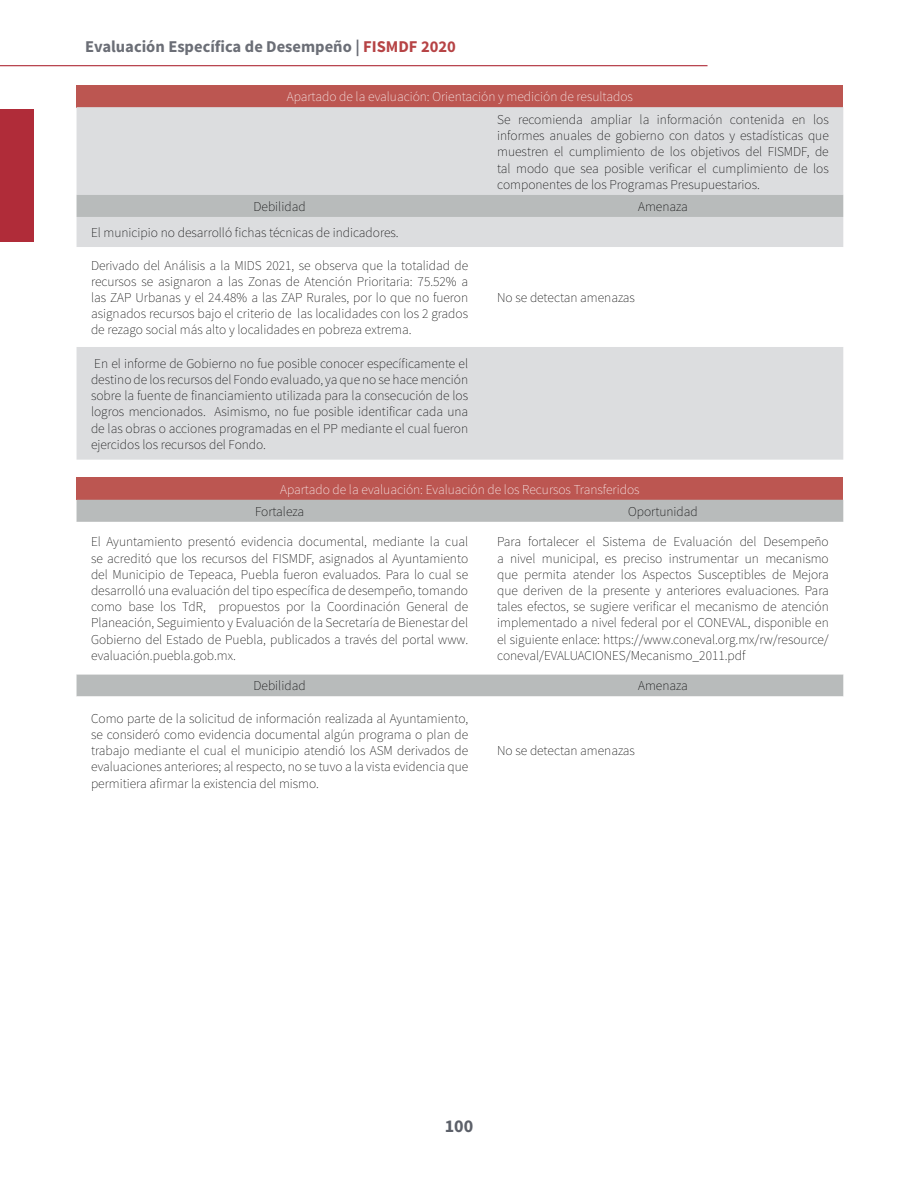
<style>
.page{position:relative;width:918px;height:1188px;background:#fff}
.page>*{position:absolute;margin:0;border:0;box-sizing:border-box;transform-origin:0 0}
.t1{font:700 18px "Source Sans Pro";color:#5c6069}
.t2{font:700 16.5px "Source Sans Pro";color:#6b6e76}
.t3{font:200 13.5px/16.2px "Source Sans Pro";color:#000001;text-align:justify}
.t4{font:200 13.5px "Source Sans Pro";color:#fff}
.s1{color:#b64345}
</style>
<div class="page">
<div style="left:0;top:109px;width:33px;height:133px;background:#b02c39"></div>
<hr style="left:0;top:65px;width:708px;height:1px;background:#b02c39">
<div style="left:77px;top:85px;width:766px;height:22px;background:#bc5651"></div>
<div style="left:77px;top:107px;width:766px;height:353px;background:#dcdddf"></div>
<div style="left:77px;top:195px;width:766px;height:22px;background:#b8bbbb"></div>
<svg style="left:77px;top:247px;width:766px;height:100px"></svg>
<div style="left:77px;top:478px;width:766px;height:22px;background:#bc5651"></div>
<div style="left:77px;top:500px;width:766px;height:22px;background:#b8bbbb"></div>
<svg style="left:77px;top:674px;width:766px;height:23px;background:#bcbebe"></svg>
<p class="t2" style="left:85px;top:36px;width:372px">Evaluación Específica de Desempeño | <span class="s1">FISMDF 2020</span></p>
<p class="t4" style="left:287px;top:89px;width:348px">Apartado de la evaluación: Orientación y medición de resultados</p>
<p class="t3" style="left:497px;top:111px;width:333px">Se recomienda ampliar la información contenida en los informes anuales de gobierno con datos y estadísticas que muestren el cumplimiento de los objetivos del FISMDF, de tal modo que sea posible verificar el cumplimiento de los componentes de los Programas Presupuestarios.</p>
<p class="t3" style="left:254px;top:198px;width:54px">Debilidad</p>
<p class="t3" style="left:638px;top:198px;width:51px">Amenaza</p>
<p class="t3" style="left:91px;top:225px;width:309px">El municipio no desarrolló fichas técnicas de indicadores.</p>
<p class="t3" style="left:91px;top:257px;width:379px">Derivado del Análisis a la MIDS 2021, se observa que la totalidad de recursos se asignaron a las Zonas de Atención Prioritaria: 75.52% a las ZAP Urbanas y el 24.48% a las ZAP Rurales, por lo que no fueron asignados recursos bajo el criterio de las localidades con los 2 grados de rezago social más alto y localidades en pobreza extrema.</p>
<p class="t3" style="left:497px;top:290px;width:139px">No se detectan amenazas</p>
<p class="t3" style="left:91px;top:355px;width:379px">En el informe de Gobierno no fue posible conocer específicamente el destino de los recursos del Fondo evaluado, ya que no se hace mención sobre la fuente de financiamiento utilizada para la consecución de los logros mencionados. Asimismo, no fue posible identificar cada una de las obras o acciones programadas en el PP mediante el cual fueron ejercidos los recursos del Fondo.</p>
<p class="t4" style="left:280px;top:481px;width:361px">Apartado de la evaluación: Evaluación de los Recursos Transferidos</p>
<p class="t3" style="left:255px;top:503px;width:51px">Fortaleza</p>
<p class="t3" style="left:628px;top:503px;width:71px">Oportunidad</p>
<p class="t3" style="left:91px;top:534px;width:379px">El Ayuntamiento presentó evidencia documental, mediante la cual se acreditó que los recursos del FISMDF, asignados al Ayuntamiento del Municipio de Tepeaca, Puebla fueron evaluados. Para lo cual se desarrolló una evaluación del tipo específica de desempeño, tomando como base los TdR, propuestos por la Coordinación General de Planeación, Seguimiento y Evaluación de la Secretaría de Bienestar del Gobierno del Estado de Puebla, publicados a través del portal www. evaluación.puebla.gob.mx.</p>
<p class="t3" style="left:497px;top:534px;width:333px">Para fortalecer el Sistema de Evaluación del Desempeño a nivel municipal, es preciso instrumentar un mecanismo que permita atender los Aspectos Susceptibles de Mejora que deriven de la presente y anteriores evaluaciones. Para tales efectos, se sugiere verificar el mecanismo de atención implementado a nivel federal por el CONEVAL, disponible en el siguiente enlace: https://www.coneval.org.mx/rw/resource/ coneval/EVALUACIONES/Mecanismo_2011.pdf</p>
<p class="t3" style="left:254px;top:678px;width:54px">Debilidad</p>
<p class="t3" style="left:638px;top:678px;width:51px">Amenaza</p>
<p class="t3" style="left:91px;top:710px;width:379px">Como parte de la solicitud de información realizada al Ayuntamiento, se consideró como evidencia documental algún programa o plan de trabajo mediante el cual el municipio atendió los ASM derivados de evaluaciones anteriores; al respecto, no se tuvo a la vista evidencia que permitiera afirmar la existencia del mismo.</p>
<p class="t3" style="left:497px;top:743px;width:139px">No se detectan amenazas</p>
<h1 class="t1" style="left:445px;top:1115px;width:30px">100</h1>
</div>
